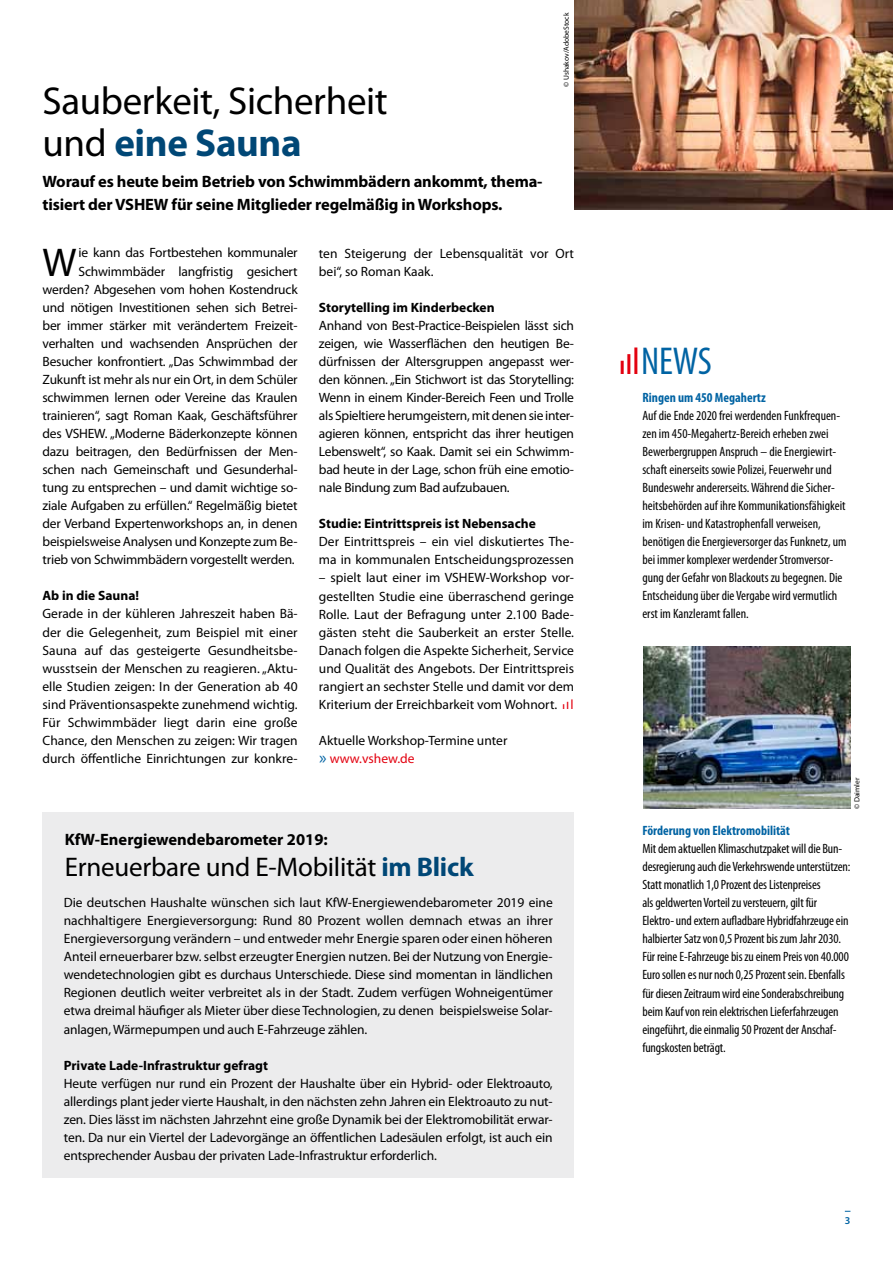
<style>
.page{position:relative;width:893px;height:1263px;background:#fff}
.page>*{position:absolute;margin:0;border:0;box-sizing:border-box;transform-origin:0 0}
.t1{font:40.2px "Myriad Pro";color:#000}
.t2{font:39px/42px "Myriad Pro";letter-spacing:-.01em;color:#000}
.t3{font:condensed 39px "Myriad Pro";color:#0063a3}
.t4{font:27px "Myriad Pro";letter-spacing:-.01em;color:#000}
.t5{font:700 16.5px/22.5px "Myriad Pro";letter-spacing:-.01em;color:#000}
.t6{font:13.5px/18px "Myriad Pro";letter-spacing:-.015em;color:#000;text-align:justify}
.t7{font:condensed 13.5px/18px "Myriad Pro";letter-spacing:-.01em;color:#000}
.t8{font:700 13.5px "Myriad Pro";color:#000}
.t9{font:700 condensed 13.5px "Myriad Pro";color:#0063a3}
.t10{font:600 10.5px "Myriad Pro";color:#0063a3}
.t11{font:7.5px "Myriad Pro";color:#000}
.s1{font-weight:700;color:#004776}
.s2{font-size:6.75px;color:#e3000f}
.s3{font-size:10.2px;color:#e3000f}
.s4{color:#e3000f}
.s5{font-size:18px;color:#0063a3}
.s6{font-size:19.2px;color:#e3000f}
.s7{font-size:28.65px;color:#e3000f}
.s8{font-size:38.25px;color:#e3000f}
</style>
<div class="page">
<div style="left:43px;top:812px;width:531px;height:366px;background:#ececed"></div>
<img style="left:643px;top:647px;width:207px;height:162px">
<img style="left:574px;top:0;width:319px;height:210px">
<h2 class="t2" style="left:43px;top:80px;width:347px">Sauberkeit, Sicherheit und <span class="s1">eine Sauna</span></h2>
<p class="t5" style="left:43px;top:170px;width:501px">Worauf es heute beim Betrieb von Schwimmbädern ankommt, thema&shy;tisiert der VSHEW für seine Mitglieder regelmäßig in Workshops.</p>
<p class="t11" style="left:562px;top:87px;width:76px;rotate:-90deg">© Ushakov/AdobeStock</p>
<p class="t6" style="left:43px;top:244px;width:257px;text-align:right">ie kann das Fortbestehen kommunaler Schwimmbäder langfristig gesichert werden? Abgesehen vom hohen Kostendruck und nötigen Investitionen sehen sich Betrei&shy;ber immer stärker mit verändertem Freizeit&shy;verhalten und wachsenden Ansprüchen der Besucher konfrontiert. „Das Schwimmbad der Zukunft ist mehr als nur ein Ort, in dem Schüler schwimmen lernen oder Vereine das Kraulen trainieren“, sagt Roman Kaak, Geschäftsführer des VSHEW. „Moderne Bäderkonzepte können dazu beitragen, den Bedürfnissen der Men&shy;schen nach Gemeinschaft und Gesunderhal&shy;tung zu entsprechen – und damit wichtige so&shy;ziale Aufgaben zu erfüllen.“ Regelmäßig bietet der Verband Expertenworkshops an, in denen beispielsweise Analysen und Konzepte zum Be&shy;trieb von Schwimmbädern vorgestellt werden.</p>
<p class="t8" style="left:43px;top:587px;width:98px">Ab in die Sauna!</p>
<p class="t6" style="left:43px;top:605px;width:257px">Gerade in der kühleren Jahreszeit haben Bä&shy;der die Gelegenheit, zum Beispiel mit einer Sauna auf das gesteigerte Gesundheitsbe&shy;wusstsein der Menschen zu reagieren. „Aktu&shy;elle Studien zeigen: In der Generation ab 40 sind Präventionsaspekte zunehmend wichtig.<br>Für Schwimmbäder liegt darin eine große Chance, den Menschen zu zeigen: Wir tragen durch öffentliche Einrichtungen zur konkre-</p>
<h1 class="t1" style="left:43px;top:237px;width:36px">W</h1>
<p class="t6" style="left:319px;top:244px;width:257px">ten Steigerung der Lebensqualität vor Ort bei“, so Roman Kaak.</p>
<p class="t8" style="left:319px;top:298px;width:177px">Storytelling im Kinderbecken</p>
<p class="t6" style="left:319px;top:316px;width:257px">Anhand von Best-Practice-Beispielen lässt sich zeigen, wie Wasserflächen den heutigen Be&shy;dürfnissen der Altersgruppen angepasst wer&shy;den können. „Ein Stichwort ist das Storytelling:<br>Wenn in einem Kinder-Bereich Feen und Trolle als Spieltiere herumgeistern, mit denen sie inter&shy;agieren können, entspricht das ihrer heutigen Lebenswelt“, so Kaak. Damit sei ein Schwimm&shy;bad heute in der Lage, schon früh eine emotio&shy;nale Bindung zum Bad aufzubauen.</p>
<p class="t8" style="left:319px;top:515px;width:218px">Studie: Eintrittspreis ist Nebensache</p>
<p class="t6" style="left:319px;top:533px;width:257px">Der Eintrittspreis – ein viel diskutiertes The&shy;ma in kommunalen Entscheidungsprozessen</p>
<p class="t6" style="left:319px;top:569px;width:257px">– spielt laut einer im VSHEW-Workshop vor&shy;gestellten Studie eine überraschend geringe Rolle. Laut der Befragung unter 2.100 Bade&shy;gästen steht die Sauberkeit an erster Stelle.<br>Danach folgen die Aspekte Sicherheit, Service und Qualität des Angebots. Der Eintrittspreis rangiert an sechster Stelle und damit vor dem Kriterium der Erreichbarkeit vom Wohnort. <span class="s2">l</span><span class="s3">l</span> <span class="s4">l</span></p>
<p class="t6" style="left:319px;top:731px;width:190px">Aktuelle Workshop-Termine unter <span class="s5">»</span> <span class="s4">www.vshew.de</span></p>
<p class="t5" style="left:65px;top:827px;width:264px">KfW-Energiewendebarometer 2019:</p>
<h3 class="t4" style="left:65px;top:850px;width:410px">Erneuerbare und E-Mobilität <span class="s1">im Blick</span></h3>
<p class="t6" style="left:64px;top:893px;width:491px">Die deutschen Haushalte wünschen sich laut KfW-Energiewendebarometer 2019 eine nachhaltigere Energieversorgung: Rund 80 Prozent wollen demnach etwas an ihrer Energieversorgung verändern – und entweder mehr Energie sparen oder einen höheren Anteil erneuerbarer bzw. selbst erzeugter Energien nutzen. Bei der Nutzung von Energie&shy;wendetechnologien gibt es durchaus Unterschiede. Diese sind momentan in ländlichen Regionen deutlich weiter verbreitet als in der Stadt. Zudem verfügen Wohneigentümer etwa dreimal häufiger als Mieter über diese Technologien, zu denen beispielsweise Solar&shy;anlagen, Wärmepumpen und auch E-Fahrzeuge zählen.</p>
<p class="t8" style="left:64px;top:1056px;width:206px">Private Lade-Infrastruktur gefragt</p>
<p class="t6" style="left:64px;top:1074px;width:490px">Heute verfügen nur rund ein Prozent der Haushalte über ein Hybrid- oder Elektroauto, allerdings plant jeder vierte Haushalt, in den nächsten zehn Jahren ein Elektroauto zu nut&shy;zen. Dies lässt im nächsten Jahrzehnt eine große Dynamik bei der Elektromobilität erwar&shy;ten. Da nur ein Viertel der Ladevorgänge an öffentlichen Ladesäulen erfolgt, ist auch ein entsprechender Ausbau der privaten Lade-Infrastruktur erforderlich.</p>
<h2 class="t3" style="left:619px;top:337px;width:95px"><span class="s6">l</span><span class="s7">l</span><span class="s8">l</span> NEWS</h2>
<p class="t9" style="left:642px;top:389px;width:125px">Ringen um 450 Megahertz</p>
<p class="t7" style="left:642px;top:406px;width:206px">Auf die Ende 2020 frei werdenden Funkfrequen&shy;zen im 450-Megahertz-Bereich erheben zwei Bewerbergruppen Anspruch – die Energiewirt&shy;schaft einerseits sowie Polizei, Feuerwehr und Bundeswehr andererseits. Während die Sicher&shy;heitsbehörden auf ihre Kommunikationsfähigkeit im Krisen- und Katastrophenfall verweisen, benötigen die Energieversorger das Funknetz, um bei immer komplexer werdender Stromversor&shy;gung der Gefahr von Blackouts zu begegnen. Die Entscheidung über die Vergabe wird vermutlich erst im Kanzleramt fallen.</p>
<p class="t11" style="left:852px;top:809px;width:33px;rotate:-90deg">© Daimler</p>
<p class="t9" style="left:642px;top:822px;width:149px">Förderung von Elektromobilität</p>
<p class="t7" style="left:642px;top:839px;width:209px">Mit dem aktuellen Klimaschutzpaket will die Bun&shy;desregierung auch die Verkehrswende unterstützen:<br>Statt monatlich 1,0 Prozent des Listenpreises<br>als geldwerten Vorteil zu versteuern, gilt für Elektro- und extern aufladbare Hybridfahrzeuge ein halbierter Satz von 0,5 Prozent bis zum Jahr 2030.<br>Für reine E-Fahrzeuge bis zu einem Preis von 40.000<br>Euro sollen es nur noch 0,25 Prozent sein. Ebenfalls für diesen Zeitraum wird eine Sonderabschreibung beim Kauf von rein elektrischen Lieferfahrzeugen eingeführt, die einmalig 50 Prozent der Anschaf&shy;fungskosten beträgt.</p>
<p class="t10" style="left:845px;top:1213px;width:7px">3</p>
</div>
